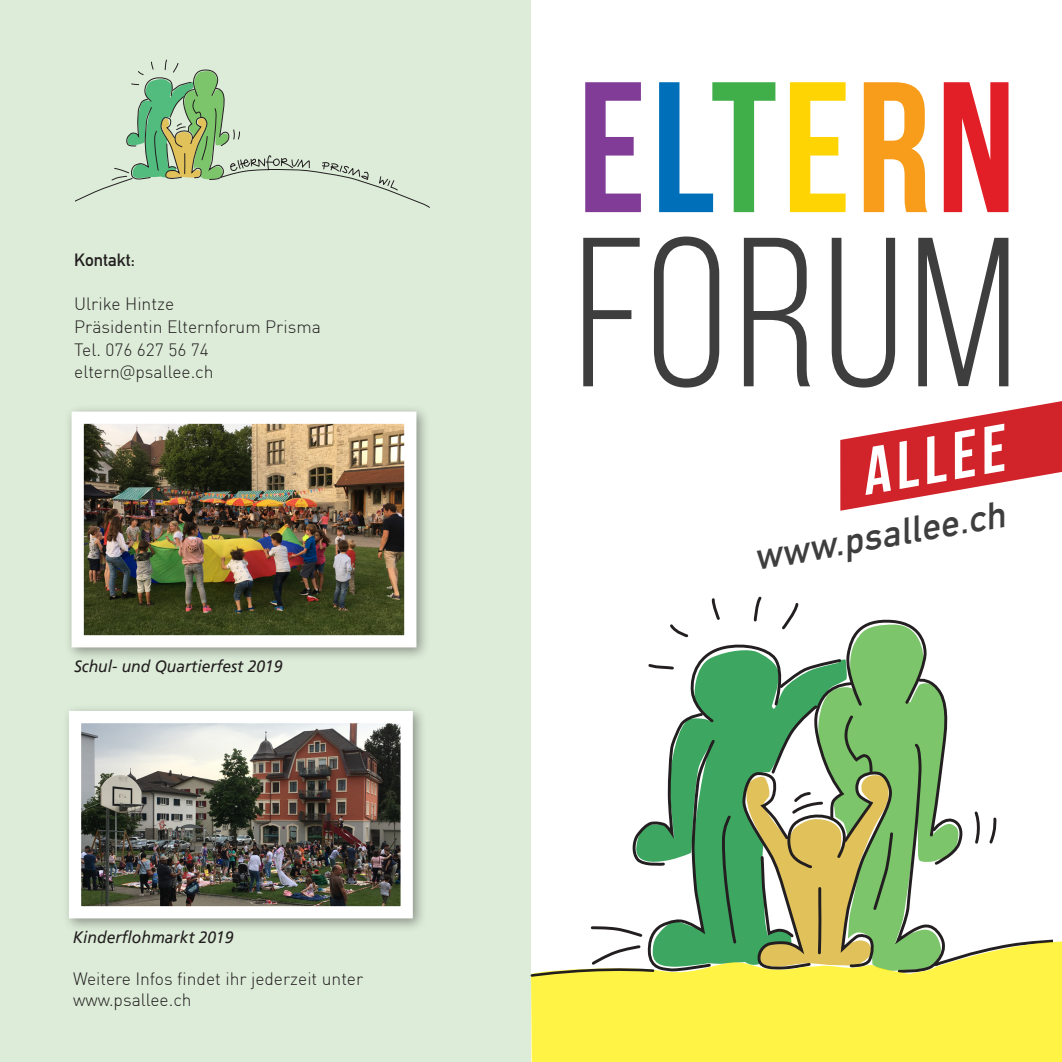
<style>
.page{position:relative;width:1062px;height:1062px;background:#fff}
.page>*{position:absolute;margin:0;border:0;box-sizing:border-box;transform-origin:0 0}
.t1{font:212.1px "Bebas Neue";letter-spacing:.03em;color:#3e3e3f}
.t2{font:700 185.5px "Bebas Neue";letter-spacing:.03em;color:#803c97}
.t3{font:italic 700 66.15px "Bebas Neue";color:#fff}
.t4{font:italic 36.93px "DIN Mittelschrift";color:#3e3e3f}
.t5{font:300 17.5px "DIN";color:#231f20}
.t6{font:17.5px "DIN Mittelschrift";color:#231f20}
.t7{font:italic 16.62px "Frutiger";color:#231f20;scale:.94 1}
.s1{font-family:"Open Sans"}
.s2{color:#006fba}
.s3{color:#40ae49}
.s4{color:#fed503}
.s5{color:#f89c1c}
.s6{color:#e21f26}
</style>
<div class="page">
<div style="left:0;top:0;width:531px;height:1062px;background:#ddecd9"></div>
<svg style="left:76px;top:59px;width:354px;height:149px"></svg>
<div style="left:65px;top:404px;width:366px;height:257px;background:#231f20;opacity:.42"></div>
<img style="left:85px;top:424px;width:318px;height:210px">
<div style="left:72px;top:411px;width:344px;height:236px;border:12px solid #fff"></div>
<div style="left:62px;top:704px;width:365px;height:228px;background:#231f20;opacity:.42"></div>
<img style="left:82px;top:724px;width:318px;height:181px">
<div style="left:69px;top:711px;width:344px;height:207px;border:12px solid #fff"></div>
<div style="left:531px;top:939px;width:531px;height:123px;background:#fff445"></div>
<svg style="left:840px;top:401px;width:222px;height:110px"></svg>
<svg style="left:530px;top:596px;width:522px;height:420px"></svg>
<p class="t6" style="left:74px;top:250px;width:62px">Kontakt:</p>
<p class="t5" style="left:74px;top:293px;width:101px">Ulrike Hintze</p>
<p class="t5" style="left:74px;top:316px;width:248px">Präsidentin Elternforum Prisma</p>
<p class="t5" style="left:74px;top:339px;width:136px">Tel. 076 627 56 74</p>
<p class="t5" style="left:74px;top:361px;width:141px">eltern<span class="s1">@</span>psallee.ch</p>
<p class="t7" style="left:74px;top:656px;width:223px">Schul- und Quartierfest 2019</p>
<p class="t7" style="left:73px;top:927px;width:172px">Kinderflohmarkt 2019</p>
<p class="t5" style="left:73px;top:968px;width:292px">Weitere Infos findet ihr jederzeit unter</p>
<p class="t5" style="left:73px;top:989px;width:120px">www.psallee.ch</p>
<p class="t2" style="left:578px;top:46px;width:439px">E<span class="s2">L</span><span class="s3">T</span><span class="s4">E</span><span class="s5">R</span><span class="s6">N</span></p>
<p class="t1" style="left:575px;top:200px;width:443px">FORUM</p>
<p class="t3" style="left:854px;top:437px;width:145px;rotate:-10deg">Allee</p>
<p class="t4" style="left:751px;top:536px;width:255px;rotate:-10deg">www.psallee.ch</p>
</div>
